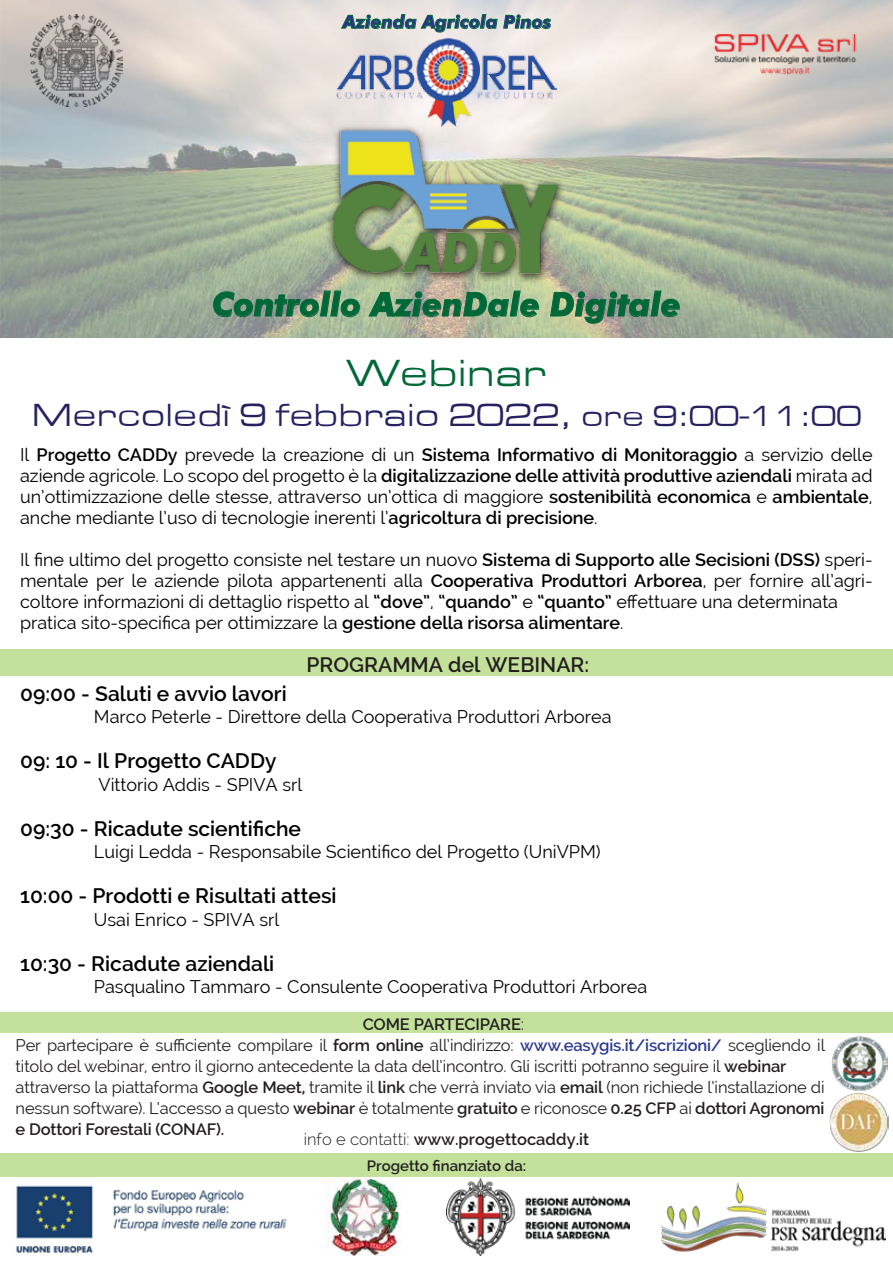
<style>
.page{position:relative;width:893px;height:1263px;background:#fff}
.page>*{position:absolute;margin:0;border:0;box-sizing:border-box;transform-origin:0 0}
.t1{font:39px "Eurostile Extended Roman DTC";color:#006838}
.t2{font:33px "Eurostile Extended Roman DTC";color:#262262}
.t3{font:italic 700 33px "Futura BT";color:#006838}
.t4{font:600 21px "Raleway";color:#000}
.t5{font:600 21px "Raleway";color:#231f20}
.t6{font:18px/21px "Raleway";color:#000;text-align:justify}
.t7{font:italic 700 18px "Futura BT";color:#2e3092}
.t8{font:16.5px/21px "Raleway";letter-spacing:-.01em;color:#231f20}
.t9{font:600 16.5px "Raleway";color:#231f20}
.t10{font:600 15px "Raleway";color:#231f20}
.s1{font-size:30px}
.s2{font-weight:600}
.s3{font-weight:600;color:#2b3990}
.s4{font-weight:300}
</style>
<div class="page">
<img style="left:0;top:0;width:893px;height:338px">
<img style="left:31px;top:15px;width:92px;height:92px">
<img style="left:704px;top:26px;width:165px;height:56px">
<img style="left:337px;top:37px;width:219px;height:79px">
<img style="left:317px;top:116px;width:259px;height:170px">
<svg style="left:213px;top:290px;width:147px;height:27px"></svg>
<svg style="left:368px;top:290px;width:171px;height:27px"></svg>
<svg style="left:550px;top:290px;width:130px;height:34px"></svg>
<svg style="left:341px;top:14px;width:156px;height:19px"></svg>
<svg style="left:503px;top:15px;width:48px;height:14px"></svg>
<div style="left:0;top:1154px;width:893px;height:108px;background:#c3e19a"></div>
<div style="left:0;top:649px;width:893px;height:26px;background:#c3e19a"></div>
<div style="left:0;top:1012px;width:893px;height:21px;background:#c3e19a"></div>
<div style="left:0;top:1177px;width:893px;height:85px;background:#fff"></div>
<img style="left:661px;top:1182px;width:224px;height:70px">
<img style="left:16px;top:1185px;width:271px;height:68px">
<img style="left:447px;top:1179px;width:182px;height:76px">
<img style="left:326px;top:1179px;width:75px;height:76px">
<img style="left:831px;top:1036px;width:56px;height:55px">
<img style="left:829px;top:1094px;width:59px;height:58px">
<p class="t7" style="left:343px;top:11px;width:210px">Azienda Agricola Pinos</p>
<h2 class="t3" style="left:212px;top:284px;width:470px">Controllo AzienDale Digitale</h2>
<h1 class="t1" style="left:347px;top:353px;width:201px">Webinar</h1>
<h2 class="t2" style="left:31px;top:397px;width:832px">Mercoledì 9 febbraio 2022, <span class="s1">ore 9:00-11:00</span></h2>
<p class="t6" style="left:20px;top:444px;width:854px">Il <span class="s2">Progetto CADDy</span> prevede la creazione di un <span class="s2">Sistema Informativo di Monitoraggio</span> a servizio delle aziende agricole. Lo scopo del progetto è la <span class="s2">digitalizzazione delle attività produttive aziendali</span> mirata ad un’ottimizzazione delle stesse, attraverso un’ottica di maggiore <span class="s2">sostenibilità economica</span> e <span class="s2">ambientale</span>, anche mediante l’uso di tecnologie inerenti l’<span class="s2">agricoltura di precisione</span>.</p>
<p class="t6" style="left:20px;top:549px;width:854px;text-align:left">Il fine ultimo del progetto consiste nel testare un nuovo <span class="s2">Sistema di Supporto alle Secisioni (DSS)</span> speri&shy;mentale per le aziende pilota appartenenti alla <span class="s2">Cooperativa Produttori Arborea</span>, per fornire all’agri&shy;coltore informazioni di dettaglio rispetto al <span class="s2">“dove”</span>, <span class="s2">“quando”</span> e <span class="s2">“quanto”</span> effettuare una determinata pratica sito-specifica per ottimizzare la <span class="s2">gestione della risorsa alimentare</span>.</p>
<p class="t5" style="left:306px;top:653px;width:285px">PROGRAMMA del WEBINAR:</p>
<p class="t4" style="left:20px;top:681px;width:268px">09:00 - Saluti e avvio lavori</p>
<p class="t6" style="left:94px;top:706px;width:519px">Marco Peterle - Direttore della Cooperativa Produttori Arborea</p>
<p class="t4" style="left:20px;top:749px;width:258px">09: 10 - Il Progetto CADDy</p>
<p class="t6" style="left:98px;top:774px;width:205px">Vittorio Addis - SPIVA srl</p>
<p class="t4" style="left:20px;top:816px;width:282px">09:30 - Ricadute scientifiche</p>
<p class="t6" style="left:94px;top:841px;width:508px">Luigi Ledda - Responsabile Scientifico del Progetto (UniVPM)</p>
<p class="t4" style="left:20px;top:884px;width:318px">10:00 - Prodotti e Risultati attesi</p>
<p class="t6" style="left:94px;top:909px;width:187px">Usai Enrico - SPIVA srl</p>
<p class="t4" style="left:20px;top:951px;width:256px">10:30 - Ricadute aziendali</p>
<p class="t6" style="left:94px;top:976px;width:555px">Pasqualino Tammaro - Consulente Cooperativa Produttori Arborea</p>
<p class="t8" style="left:16px;top:1013px;width:811px;text-indent:347px"><span class="s2">COME PARTECIPARE</span>:<br>Per partecipare è sufficiente compilare il <span class="s2">form online</span> all’indirizzo: <span class="s3">www.easygis.it/iscrizioni/</span> scegliendo il titolo del webinar, entro il giorno antecedente la data dell’incontro. Gli iscritti potranno seguire il <span class="s2">webinar </span>attraverso la piattaforma <span class="s2">Google Meet,</span> tramite il <span class="s2">link</span> che verrà inviato via <span class="s2">email</span> (non richiede l’installazione di nessun software). L’accesso a questo <span class="s2">webinar</span> è totalmente <span class="s2">gratuito</span> e riconosce <span class="s2">0.25 CFP</span> ai <span class="s2">dottori Agronomi e Dottori Forestali (CONAF).</span></p>
<p class="t9" style="left:304px;top:1129px;width:287px"><span class="s4">info e contatti:</span> www.progettocaddy.it</p>
<p class="t10" style="left:367px;top:1157px;width:161px">Progetto finanziato da:</p>
</div>
